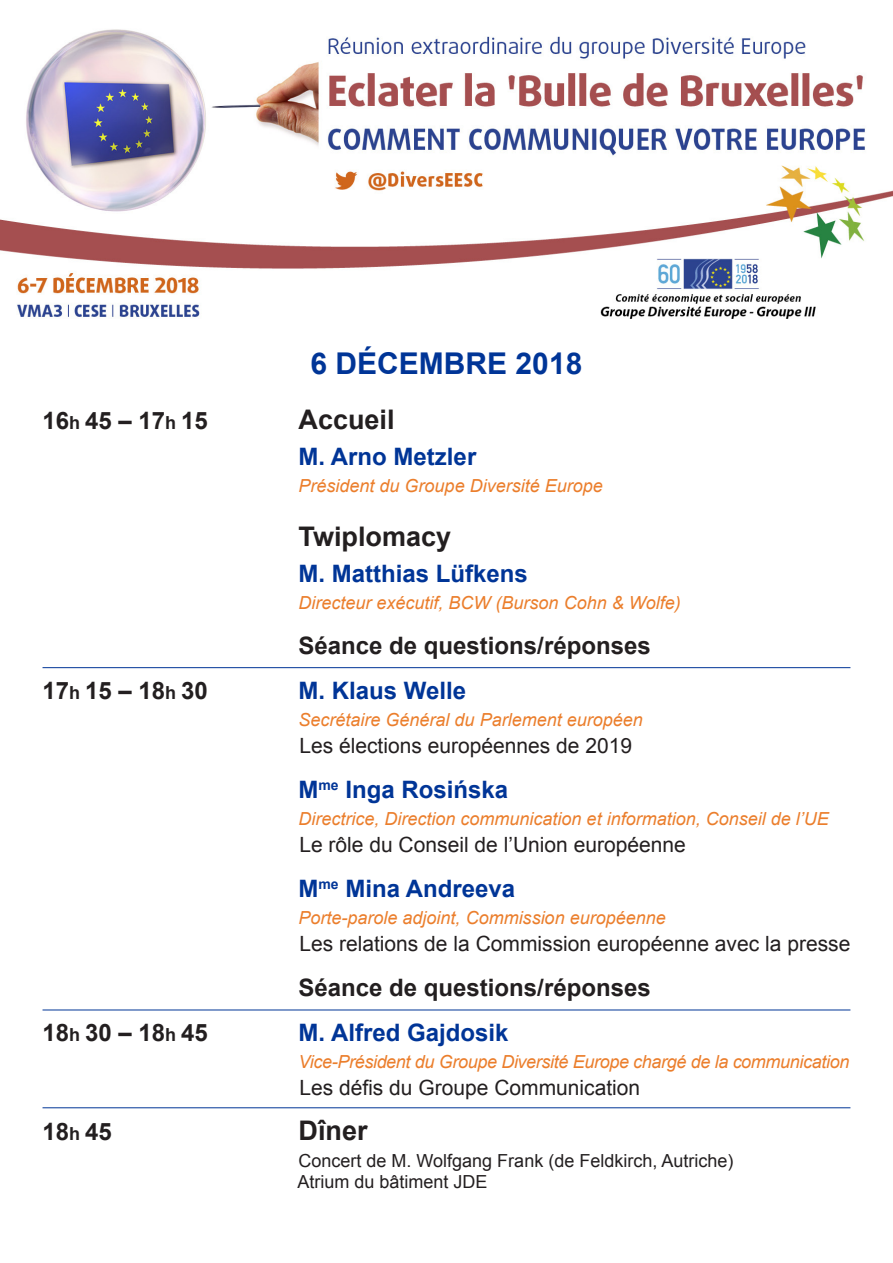
<style>
.page{position:relative;width:893px;height:1263px;background:#fff}
.page>*{position:absolute;margin:0;border:0;box-sizing:border-box;transform-origin:0 0}
.t1{font:700 30px "Arial";color:#003597}
.t2{font:700 27px "Arial";color:#231f20}
.t3{font:700 24px "Arial";color:#231f20}
.t4{font:700 24px "Arial";color:#003597}
.t5{font:21px "Arial";color:#231f20}
.t6{font:italic 18px "Arial";color:#eb7e2c}
.t7{font:18px "Arial";color:#231f20}
.t8{font:italic 18px "Arial";letter-spacing:-.02em;color:#eb7e2c}
.s1{font-size:18px}
</style>
<div class="page">
<img style="left:0;top:29px;width:893px;height:290px">
<hr style="left:43px;top:667px;width:807px;height:1px;background:#003597">
<hr style="left:43px;top:1009px;width:807px;height:1px;background:#003597">
<hr style="left:43px;top:1107px;width:807px;height:1px;background:#003597">
<p class="t1" style="left:311px;top:343px;width:273px">6 DÉCEMBRE 2018</p>
<p class="t3" style="left:43px;top:405px;width:167px">16<span class="s1">h</span> 45 – 17<span class="s1">h</span> 15</p>
<p class="t2" style="left:299px;top:402px;width:98px">Accueil</p>
<p class="t4" style="left:299px;top:441px;width:179px">M. Arno Metzler</p>
<p class="t6" style="left:299px;top:474px;width:306px">Président du Groupe Diversité Europe</p>
<p class="t2" style="left:299px;top:519px;width:154px">Twiplomacy</p>
<p class="t4" style="left:299px;top:558px;width:231px">M. Matthias Lüfkens</p>
<p class="t6" style="left:299px;top:591px;width:384px">Directeur exécutif, BCW (Burson Cohn &amp; Wolfe)</p>
<p class="t3" style="left:299px;top:630px;width:354px">Séance de questions/réponses</p>
<p class="t3" style="left:43px;top:675px;width:167px">17<span class="s1">h</span> 15 – 18<span class="s1">h</span> 30</p>
<p class="t4" style="left:299px;top:675px;width:169px">M. Klaus Welle</p>
<p class="t6" style="left:299px;top:708px;width:346px">Secrétaire Général du Parlement européen</p>
<p class="t5" style="left:299px;top:732px;width:334px">Les élections européennes de 2019</p>
<p class="t4" style="left:299px;top:774px;width:211px">M<sup>me</sup> Inga Rosińska</p>
<p class="t6" style="left:299px;top:807px;width:532px">Directrice, Direction communication et information, Conseil de l’UE</p>
<p class="t5" style="left:299px;top:831px;width:388px">Le rôle du Conseil de l’Union européenne</p>
<p class="t4" style="left:299px;top:873px;width:218px">M<sup>me</sup> Mina Andreeva</p>
<p class="t6" style="left:299px;top:906px;width:369px">Porte-parole adjoint, Commission européenne</p>
<p class="t5" style="left:299px;top:930px;width:552px">Les relations de la Commission européenne avec la presse</p>
<p class="t3" style="left:299px;top:972px;width:354px">Séance de questions/réponses</p>
<p class="t3" style="left:43px;top:1017px;width:167px">18<span class="s1">h</span> 30 – 18<span class="s1">h</span> 45</p>
<p class="t4" style="left:299px;top:1017px;width:211px">M. Alfred Gajdosik</p>
<p class="t8" style="left:299px;top:1050px;width:552px">Vice-Président du Groupe Diversité Europe chargé de la communication</p>
<p class="t5" style="left:299px;top:1074px;width:342px">Les défis du Groupe Communication</p>
<p class="t3" style="left:43px;top:1116px;width:71px">18<span class="s1">h</span> 45</p>
<p class="t2" style="left:299px;top:1113px;width:71px">Dîner</p>
<p class="t7" style="left:299px;top:1149px;width:436px">Concert de M. Wolfgang Frank (de Feldkirch, Autriche)</p>
<p class="t7" style="left:298px;top:1170px;width:192px">Atrium du bâtiment JDE</p>
</div>
